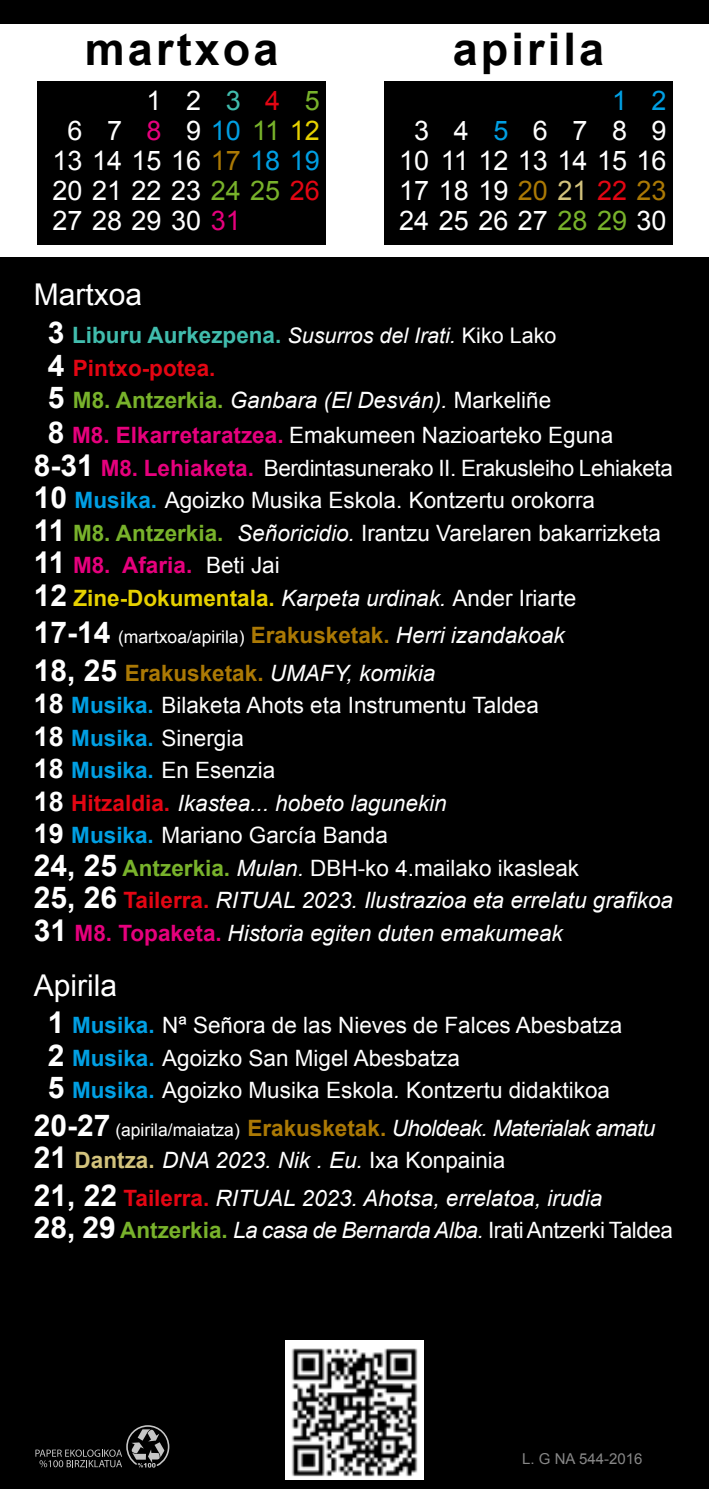
<style>
.page{position:relative;width:709px;height:1489px;background:#fff}
.page>*{position:absolute;margin:0;border:0;box-sizing:border-box;transform-origin:0 0}
.t1{font:700 45px "Arial";letter-spacing:.07em;color:#000}
.t2{font:30px "Arial";color:#fff}
.t3{font:27px/30px "Arial";color:#fff}
.t4{font:27px "Arial";color:#009fe3}
.t5{font:27px "Arial";color:#e6007d}
.t6{font:27px "Arial";color:#41bcad}
.t7{font:27px "Arial";color:#e30613}
.t8{font:27px "Arial";color:#78b22b}
.t9{font:italic 22.5px/32.5px "Arial";color:#fff}
.t10{font:22.5px/32.5px "Arial";color:#fff}
.t11{font:italic 22.5px/32.5px "Arial";letter-spacing:-.03em;color:#fff}
.t12{font:17.5px "Arial";color:#fff}
.t13{font:15px "Arial";color:#878787}
.s1{color:#009fe3}
.s2{color:#78b22b}
.s3{color:#e6d100}
.s4{color:#ab7905}
.s5{color:#e30613}
.s6{color:#e6007d}
.s7{color:#d3c37d}
.s8{font-weight:700;font-style:normal;font-size:30px}
.s9{font-weight:700;font-style:normal;color:#41bcad}
.s10{font-size:21.5px}
.s11{font-style:normal;font-size:21.5px}
.s12{font-weight:700;font-style:normal;color:#e30613}
.s13{font-weight:700;font-style:normal;color:#78b22b}
.s14{font-style:normal}
.s15{font-weight:700;font-size:30px}
.s16{font-weight:700;color:#e6007d}
.s17{font-weight:700;color:#009fe3}
.s18{font-weight:700;color:#78b22b}
.s19{font-style:italic}
.s20{font-weight:700;color:#e6d100}
.s21{font-weight:700;font-size:22.5px;color:#ab7905}
.s22{font-style:italic;font-size:22.5px}
.s23{font-weight:700;font-style:normal;color:#ab7905}
.s24{font-weight:700;font-style:normal;font-size:27px}
.s25{font-weight:700;font-style:normal;color:#009fe3}
.s26{font-weight:700;font-style:normal;color:#e6007d}
.s27{font-style:normal;font-size:17.5px}
.s28{font-weight:700;font-style:normal;color:#d3c37d}
</style>
<div class="page">
<div style="left:0;top:0;width:709px;height:1488px;background:#000"></div>
<svg style="left:35px;top:1425px;width:135px;height:42px"></svg>
<img style="left:285px;top:1340px;width:139px;height:139px">
<div style="left:0;top:25px;width:709px;height:232px;background:#fff"></div>
<div style="left:384px;top:81px;width:289px;height:163px;background:#000"></div>
<div style="left:37px;top:81px;width:289px;height:163px;background:#000"></div>
<h1 class="t1" style="left:85px;top:20px;width:195px">martxoa</h1>
<h1 class="t1" style="left:453px;top:20px;width:153px">apirila</h1>
<p class="t3" style="left:147px;top:86px;width:17px">1</p>
<p class="t5" style="left:147px;top:113px;width:17px">8</p>
<p class="t3" style="left:186px;top:86px;width:135px">2<br>9 <span class="s1">10</span> <span class="s2">11</span> <span class="s3">12</span></p>
<p class="t6" style="left:226px;top:83px;width:17px">3</p>
<p class="t7" style="left:265px;top:83px;width:17px">4</p>
<p class="t8" style="left:305px;top:83px;width:17px">5</p>
<p class="t3" style="left:52px;top:116px;width:269px;text-indent:15px">6<br>13 14 15 16 <span class="s4">17</span> <span class="s1">18 19<br></span>20 21 22 23 <span class="s2">24 25</span> <span class="s5">26<br></span>27 28 29 30 <span class="s6">31</span></p>
<p class="t3" style="left:107px;top:116px;width:17px">7</p>
<p class="t4" style="left:612px;top:83px;width:17px">1</p>
<p class="t3" style="left:612px;top:116px;width:17px">8</p>
<p class="t4" style="left:651px;top:83px;width:17px">2</p>
<p class="t3" style="left:651px;top:116px;width:17px">9</p>
<p class="t3" style="left:399px;top:116px;width:269px;text-indent:15px">3<br>10 11 12 13 14 15 16<br>17 18 19 <span class="s4">20</span> <span class="s7">21</span> <span class="s5">22</span> <span class="s4">23<br></span>24 25 26 27 <span class="s2">28 29</span> 30</p>
<p class="t3" style="left:454px;top:116px;width:17px">4</p>
<p class="t4" style="left:493px;top:113px;width:17px">5</p>
<p class="t3" style="left:533px;top:116px;width:17px">6</p>
<p class="t3" style="left:572px;top:116px;width:17px">7</p>
<h2 class="t2" style="left:34px;top:275px;width:110px">Martxoa</h2>
<p class="t9" style="left:48px;top:319px;width:510px"><span class="s8">3</span> <span class="s9">Liburu Aurkezpena.</span> <span class="s10">Susurros del Irati.</span> <span class="s11">Kiko Lako<br></span><span class="s8">4</span> <span class="s12">Pintxo-potea.<br></span><span class="s8">5</span> <span class="s13">M8. Antzerkia.</span> Ganbara (El Desván). <span class="s14">Markeliñe</span></p>
<p class="t10" style="left:34px;top:419px;width:640px;text-indent:14px"><span class="s15">8</span> <span class="s16">M8. Elkarretaratzea.</span> Emakumeen Nazioarteko Eguna <span class="s15">8-31</span> <span class="s16">M8. Lehiaketa.</span> Berdintasunerako II. Erakusleiho Lehiaketa <span class="s15">10</span> <span class="s17">Musika.</span> Agoizko Musika Eskola. Kontzertu orokorra<br><span class="s15">11</span> <span class="s18">M8. Antzerkia.</span> <span class="s19">Señoricidio.</span> Irantzu Varelaren bakarrizketa <span class="s15">11</span> <span class="s16">M8. Afaria.</span> Beti Jai<br><span class="s15">12</span> <span class="s20">Zine-Dokumentala.</span> <span class="s19">Karpeta urdinak.</span> Ander Iriarte</p>
<p class="t12" style="left:34px;top:625px;width:532px"><span class="s15">17-14</span> (martxoa/apirila) <span class="s21">Erakusketak.</span> <span class="s22">Herri izandakoak</span></p>
<p class="t9" style="left:34px;top:656px;width:640px"><span class="s8">18, 25</span> <span class="s23">Erakusketak.</span> UMAFY, komikia<br><span class="s24">18</span> <span class="s25">Musika.</span> <span class="s14">Bilaketa Ahots eta Instrumentu Taldea<br></span><span class="s24">18</span> <span class="s25">Musika.</span> <span class="s14">Sinergia<br></span><span class="s24">18</span> <span class="s25">Musika.</span> <span class="s14">En Esenzia<br></span><span class="s24">18</span> <span class="s12">Hitzaldia.</span> Ikastea... hobeto lagunekin<br><span class="s24">19</span> <span class="s25">Musika.</span> <span class="s14">Mariano García Banda<br></span><span class="s8">24, 25</span> <span class="s13">Antzerkia.</span> Mulan. <span class="s14">DBH-ko 4.mailako ikasleak<br></span><span class="s8">25, 26</span> <span class="s12">Tailerra.</span> RITUAL 2023. Ilustrazioa eta errelatu grafikoa <span class="s8">31</span> <span class="s26">M8. Topaketa.</span> Historia egiten duten emakumeak</p>
<h2 class="t2" style="left:34px;top:965px;width:85px">Apirila</h2>
<p class="t10" style="left:48px;top:1009px;width:576px"><span class="s15">1</span> <span class="s17">Musika.</span> Nª Señora de las Nieves de Falces Abesbatza<br><span class="s15">2</span> <span class="s17">Musika.</span> Agoizko San Migel Abesbatza<br><span class="s15">5</span> <span class="s17">Musika.</span> Agoizko Musika Eskola<span class="s19">.</span> Kontzertu didaktikoa</p>
<p class="t11" style="left:34px;top:1111px;width:623px"><span class="s8">20-27</span> <span class="s27">(apirila/maiatza)</span> <span class="s23">Erakusketak.</span> Uholdeak. Materialak amatu<br><span class="s8">21</span> <span class="s28">Dantza.</span> DNA 2023. Nik . Eu. <span class="s14">Ixa Konpainia</span></p>
<p class="t9" style="left:34px;top:1181px;width:640px"><span class="s8">21, 22</span> <span class="s12">Tailerra.</span> RITUAL 2023. Ahotsa, errelatoa, irudia<br><span class="s8">28, 29</span> <span class="s13">Antzerkia.</span> La casa de Bernarda Alba. <span class="s14">Irati Antzerki Taldea</span></p>
<p class="t13" style="left:522px;top:1449px;width:122px">L. G NA 544-2016</p>
</div>
